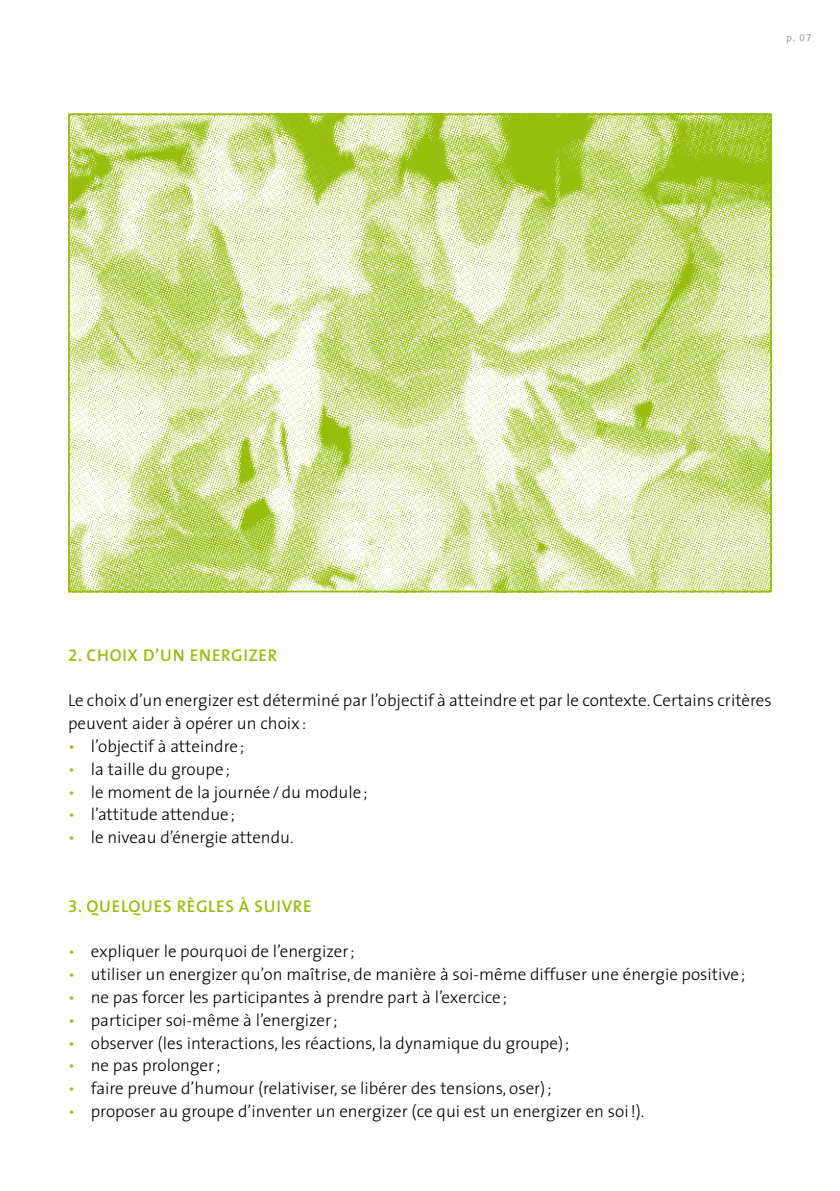
<style>
.page{position:relative;width:840px;height:1191px;background:#fff}
.page>*{position:absolute;margin:0;border:0;box-sizing:border-box;transform-origin:0 0}
.t1{font:300 17px/22.8px "The Sans";color:#000}
.t2{font:600 17px "The Sans";letter-spacing:.04em;color:#97be0d}
.t3{font:10px "The Mix";color:#9c9d9f}
.s1{font-family:"The Mix Expert"}
.s2{font-family:"The Sans Semi Bold Expert";font-weight:400}
.s3{color:#97be0d}
</style>
<div class="page">
<img style="left:71px;top:116px;width:697px;height:473px">
<div style="left:68px;top:113px;width:703px;height:479px;border:2px solid #97be0d"></div>
<p class="t3" style="left:785px;top:30px;width:27px">p. <span class="s1">07</span></p>
<p class="t2" style="left:68px;top:641px;width:210px"><span class="s2">2</span>. CHOIX D’UN ENERGIZER</p>
<p class="t1" style="left:68px;top:688px;width:704px">Le choix d’un energizer est déterminé par l’objectif à atteindre et par le contexte. Certains critères peuvent aider à opérer un choix:</p>
<p class="t1" style="left:68px;top:734px;width:178px"><span class="s3">•</span> l’objectif à atteindre;</p>
<p class="t1" style="left:68px;top:757px;width:163px"><span class="s3">•</span> la taille du groupe;</p>
<p class="t1" style="left:68px;top:780px;width:301px"><span class="s3">•</span> le moment de la journée/du module;</p>
<p class="t1" style="left:68px;top:802px;width:168px"><span class="s3">•</span> l’attitude attendue;</p>
<p class="t1" style="left:68px;top:825px;width:227px"><span class="s3">•</span> le niveau d’énergie attendu.</p>
<p class="t2" style="left:68px;top:891px;width:245px"><span class="s2">3</span>. QUELQUES RÈGLES À SUIVRE</p>
<p class="t1" style="left:68px;top:939px;width:288px"><span class="s3">•</span> expliquer le pourquoi de l’energizer;</p>
<p class="t1" style="left:68px;top:962px;width:678px"><span class="s3">•</span> utiliser un energizer qu’on maîtrise, de manière à soi-même diffuser une énergie positive;</p>
<p class="t1" style="left:68px;top:985px;width:440px"><span class="s3">•</span> ne pas forcer les participantes à prendre part à l’exercice;</p>
<p class="t1" style="left:68px;top:1008px;width:271px"><span class="s3">•</span> participer soi-même à l’energizer;</p>
<p class="t1" style="left:68px;top:1030px;width:502px"><span class="s3">•</span> observer (les interactions, les réactions, la dynamique du groupe);</p>
<p class="t1" style="left:68px;top:1053px;width:154px"><span class="s3">•</span> ne pas prolonger;</p>
<p class="t1" style="left:68px;top:1076px;width:485px"><span class="s3">•</span> faire preuve d’humour (relativiser, se libérer des tensions, oser);</p>
<p class="t1" style="left:68px;top:1099px;width:577px"><span class="s3">•</span> proposer au groupe d’inventer un energizer (ce qui est un energizer en soi!).</p>
</div>
